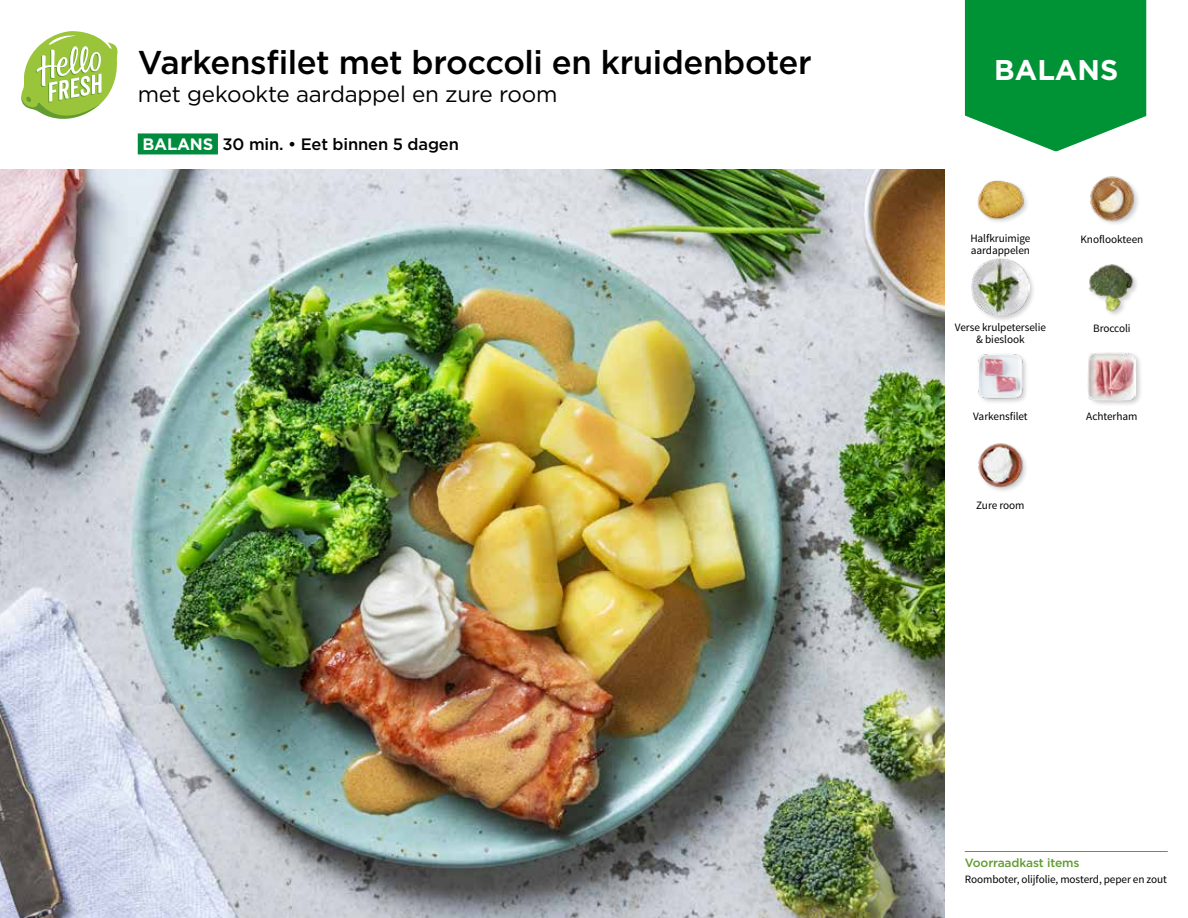
<style>
.page{position:relative;width:1188px;height:918px;background:#fff}
.page>*{position:absolute;margin:0;border:0;box-sizing:border-box;transform-origin:0 0}
.t1{font:500 33px "Gotham";letter-spacing:-.015em;color:#000}
.t2{font:700 28.5px "Gotham";color:#fff}
.t3{font:22.5px "Gotham";letter-spacing:-.01em;color:#000}
.t4{font:500 16.5px "Gotham";letter-spacing:-.01em;color:#000}
.t5{font:500 12px "Gotham";letter-spacing:-.01em;color:#619b31}
.t6{font:11.25px/12px "Source Sans Pro";letter-spacing:-.005em;color:#000}
.s1{font-weight:700;color:#fff}
</style>
<div class="page">
<hr style="left:965px;top:851px;width:203px;height:1px;background:#619b31">
<div style="left:138px;top:133px;width:80px;height:21px;background:#008b3e"></div>
<svg style="left:21px;top:31px;width:97px;height:88px"></svg>
<img style="left:0;top:170px;width:945px;height:748px">
<svg style="left:913px;top:0;width:234px;height:215px"></svg>
<img style="left:1083px;top:170px;width:58px;height:54px">
<img style="left:972px;top:170px;width:57px;height:52px">
<img style="left:1088px;top:264px;width:49px;height:51px">
<div style="left:970px;top:258px;width:66px;height:64px;background:#000;opacity:.2"></div>
<img style="left:972px;top:259px;width:57px;height:57px">
<div style="left:1087px;top:351px;width:57px;height:56px;background:#000;opacity:.2"></div>
<img style="left:1088px;top:352px;width:48px;height:48px">
<img style="left:978px;top:354px;width:48px;height:49px">
<img style="left:978px;top:443px;width:48px;height:48px">
<h1 class="t1" style="left:138px;top:41px;width:675px">Varkensfilet met broccoli en kruidenboter</h1>
<h3 class="t3" style="left:138px;top:80px;width:421px">met gekookte aardappel en zure room</h3>
<h3 class="t4" style="left:142px;top:133px;width:318px"><span class="s1">BALANS</span> 30 min. • Eet binnen 5 dagen</h3>
<h2 class="t2" style="left:994px;top:51px;width:126px">BALANS</h2>
<p class="t6" style="left:970px;top:233px;width:62px">Halfkruimige aardappelen</p>
<p class="t6" style="left:1080px;top:233px;width:64px">Knoflookteen</p>
<p class="t6" style="left:955px;top:321px;width:93px">Verse krulpeterselie</p>
<p class="t6" style="left:1093px;top:322px;width:39px">Broccoli</p>
<p class="t6" style="left:976px;top:333px;width:50px">&amp; bieslook</p>
<p class="t6" style="left:973px;top:411px;width:56px">Varkensfilet</p>
<p class="t6" style="left:1086px;top:411px;width:53px">Achterham</p>
<p class="t6" style="left:976px;top:499px;width:50px">Zure room</p>
<p class="t5" style="left:965px;top:854px;width:116px">Voorraadkast items</p>
<p class="t6" style="left:965px;top:873px;width:203px">Roomboter, olijfolie, mosterd, peper en zout</p>
</div>
